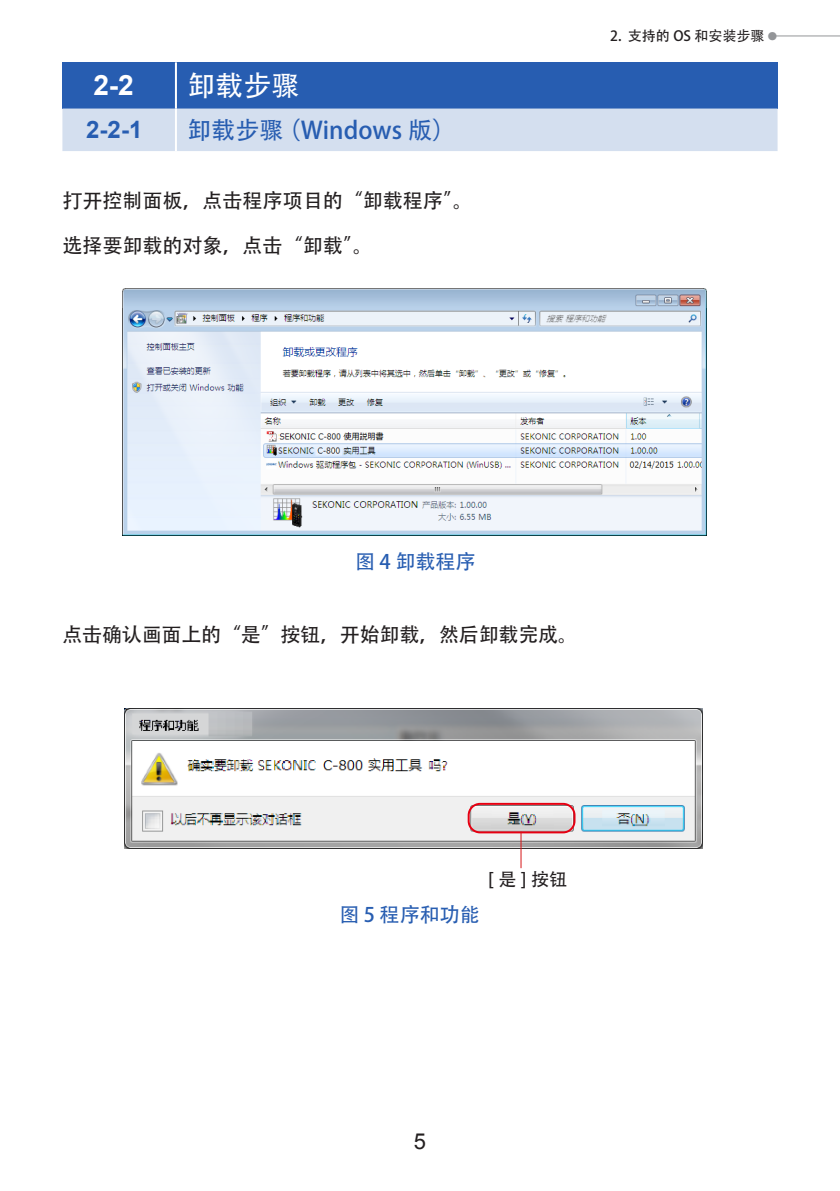
<style>
.page{position:relative;width:840px;height:1191px;background:#fff}
.page>*{position:absolute;margin:0;border:0;box-sizing:border-box;transform-origin:0 0}
._02_L2_1-1{font:28px "Adobe Heiti Std";color:#fff}
.t1{font:700 28px "Arial";color:#fff}
._02_L3_1-1-1{font:24px "Adobe Heiti Std";color:#275db1}
.t2{font:700 24px "Arial";color:#275db1}
.t3{font:22px "Arial";color:#231f20}
._03_Space_OpeIllust{font:20px "Adobe Heiti Std";color:#231f20}
.t4{font:20px "Adobe Heiti Std";color:#275db1}
._09_Caption_Bk{font:18px "Adobe Heiti Std";color:#231f20}
.t5{font:14px "Adobe Heiti Std";color:#231f20}
.s1{font-size:10px;color:#939598}
</style>
<div class="page">
<hr style="left:772px;top:35px;width:67px;height:1px;background:#939598">
<div style="left:62px;top:62px;width:114px;height:47px;background:#275db1"></div>
<div style="left:176px;top:62px;width:601px;height:47px;background:#275db1"></div>
<hr style="left:175px;top:62px;width:2px;height:47px;background:#fff">
<div style="left:62px;top:109px;width:715px;height:42px;background:#d4dfef"></div>
<hr style="left:175px;top:109px;width:2px;height:42px;background:#fff">
<img style="left:122px;top:289px;width:584px;height:246px">
<img style="left:125px;top:708px;width:577px;height:140px">
<div style="left:467px;top:803px;width:108px;height:30px;border:2px solid #e60012;border-radius:11px"></div>
<hr style="left:520px;top:831px;width:1px;height:37px;background:#d71618">
<p class="t1" style="left:93px;top:67px;width:42px">2-2</p>
<p class="_02_L2_1-1" style="left:187px;top:69px;width:114px">卸载步骤</p>
<p class="t2" style="left:86px;top:114px;width:58px">2-2-1</p>
<p class="_02_L3_1-1-1" style="left:187px;top:116px;width:270px">卸载步骤 （Windows 版）</p>
<p class="_03_Space_OpeIllust" style="left:62px;top:189px;width:412px">打开控制面板，点击程序项目的“卸载程序”。</p>
<p class="_03_Space_OpeIllust" style="left:62px;top:234px;width:312px">选择要卸载的对象，点击“卸载”。</p>
<p class="t5" style="left:610px;top:28px;width:169px">2. 支持的 OS 和安装步骤 <span class="s1">●</span></p>
<p class="t4" style="left:355px;top:550px;width:122px">图 4 卸载程序</p>
<p class="_03_Space_OpeIllust" style="left:62px;top:623px;width:516px">点击确认画面上的“是”按钮，开始卸载，然后卸载完成。</p>
<p class="t4" style="left:339px;top:902px;width:142px">图 5 程序和功能</p>
<p class="_09_Caption_Bk" style="left:488px;top:869px;width:81px">[是]按钮</p>
<p class="t3" style="left:413px;top:1127px;width:14px">5</p>
</div>
